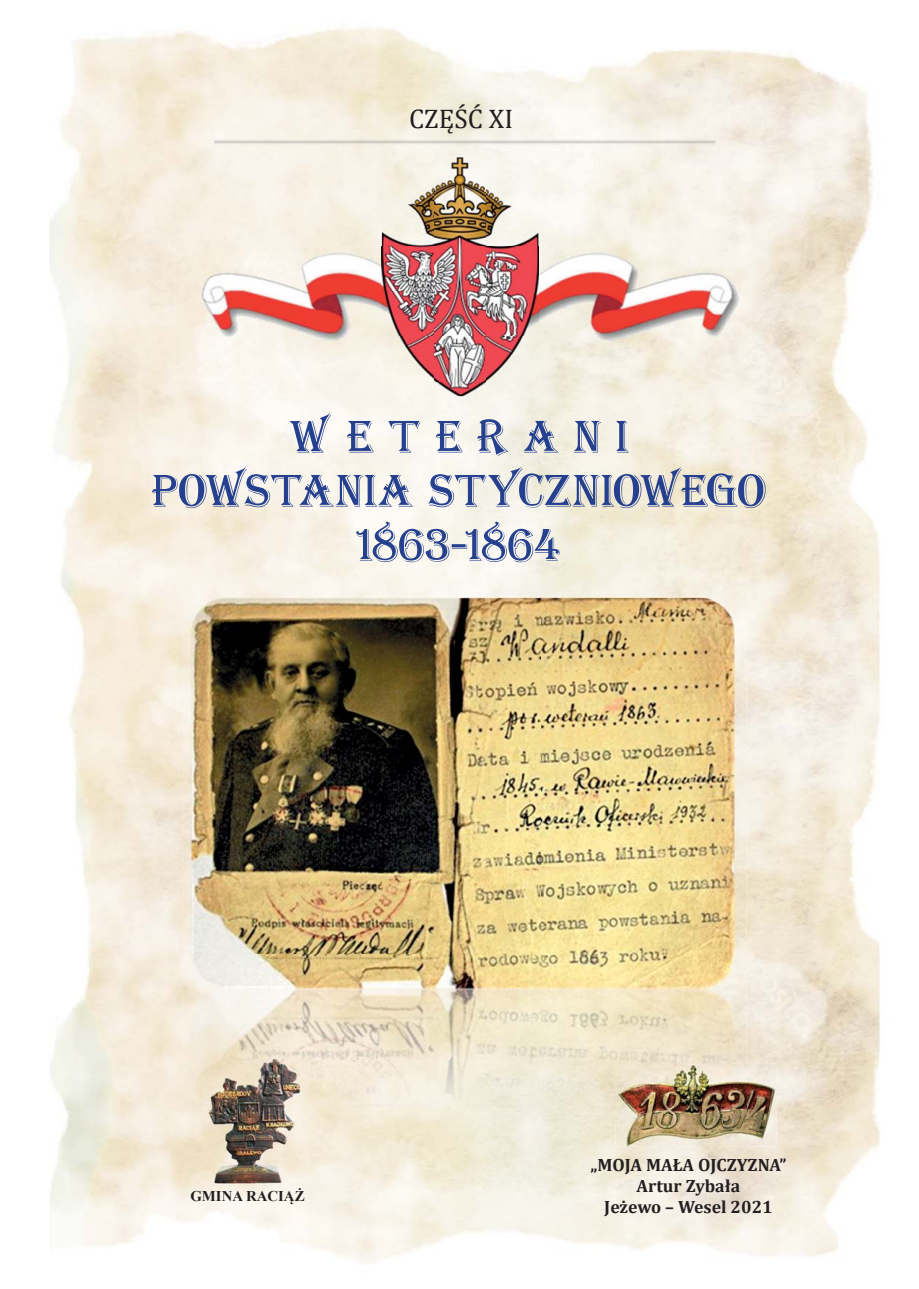
<style>
.page{position:relative;width:919px;height:1289px;background:#fff}
.page>*{position:absolute;margin:0;border:0;box-sizing:border-box;transform-origin:0 0}
.t1{font:54px/54px "Algiers";letter-spacing:-.02em;color:#25408e;text-align:center}
.t2{font:27px "Cambria";color:#231f20}
.t3{font:700 17.85px/20.7px "Cambria";color:#231f20;text-align:center}
.t4{font:700 14.85px "Times New Roman";color:#231f20}
</style>
<div class="page">
<img style="left:49px;top:27px;width:338px;height:248px">
<img style="left:538px;top:171px;width:334px;height:104px">
<img style="left:707px;top:275px;width:173px;height:982px">
<img style="left:176px;top:247px;width:206px;height:134px">
<img style="left:538px;top:247px;width:212px;height:134px">
<img style="left:382px;top:157px;width:156px;height:239px">
<img style="left:214px;top:140px;width:501px;height:4px">
<img style="left:183px;top:587px;width:358px;height:473px">
<img style="left:541px;top:587px;width:205px;height:526px">
<img style="left:309px;top:1060px;width:233px;height:53px">
<img style="left:722px;top:1063px;width:54px;height:83px">
<img style="left:615px;top:1113px;width:107px;height:33px">
<img style="left:615px;top:1063px;width:131px;height:50px">
<img style="left:201px;top:1052px;width:108px;height:141px">
<h2 class="t2" style="left:409px;top:102px;width:105px">CZĘŚĆ XI</h2>
<h1 class="t1" style="left:152px;top:411px;width:616px">W E T E R A N I<br>POWSTANIA STYCZNIOWEGO<br>1863-1864</h1>
<p class="t4" style="left:190px;top:1187px;width:116px">GMINA RACIĄŻ</p>
<p class="t3" style="left:590px;top:1154px;width:197px">„MOJA MAŁA OJCZYZNA”<br>Artur Zybała<br>Jeżewo – Wesel 2021</p>
</div>
